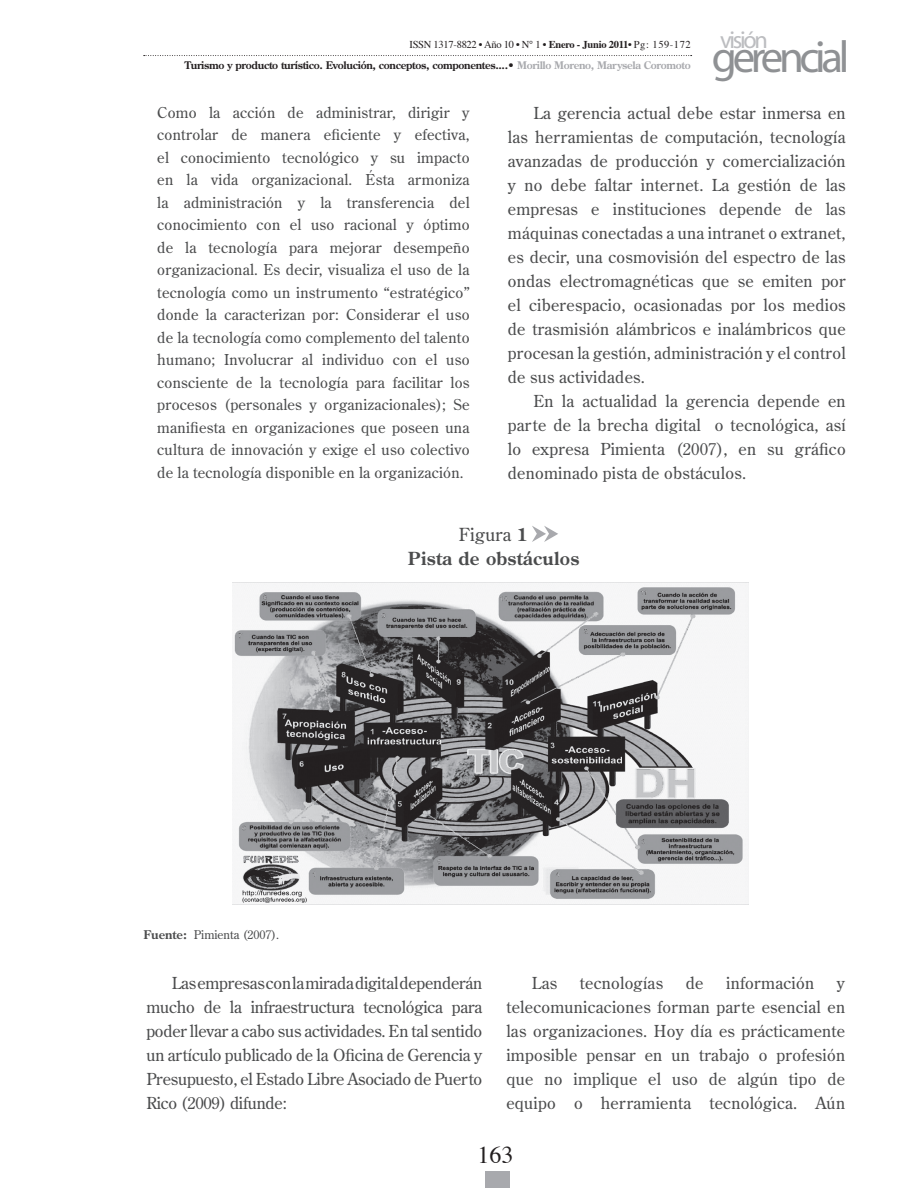
<style>
.page{position:relative;width:918px;height:1188px;background:#fff}
.page>*{position:absolute;margin:0;border:0;box-sizing:border-box;transform-origin:0 0}
.t1{font:44.85px "Myriad";letter-spacing:-.095em;color:#8f9194}
.t2{font:24.3px "Myriad";letter-spacing:-.095em;color:#bcbdc0}
.t3{font:24px "Times";color:#231f20}
.t4{font:700 18px/24px "Century Old Style Std";letter-spacing:.015em;color:#4b4c4d;text-align:center}
.t5{font:16.5px/24px "Century Old Style Std";letter-spacing:.015em;color:#4b4c4d;text-align:justify}
.t6{font:15px/22.5px "Century Old Style Std";letter-spacing:.015em;color:#4b4c4d;text-align:justify}
.t7{font:12px "Century Old Style Std";color:#4b4c4d}
.t8{font:700 10.5px "Century Old Style Std";letter-spacing:-.03em;color:#231f20}
.t9{font:10.5px "Times";letter-spacing:-.025em;color:#231f20}
.s1{font-weight:700}
.s2{color:#a8a9ad}
.s3{font-weight:400}
</style>
<div class="page">
<svg style="left:144px;top:55px;width:548px;height:1px"></svg>
<div style="left:485px;top:1171px;width:25px;height:17px;background:#a8a9ad"></div>
<img style="left:233px;top:583px;width:516px;height:322px">
<svg style="left:532px;top:526px;width:26px;height:16px"></svg>
<p class="t9" style="left:409px;top:35px;width:283px">ISSN 1317-8822 • Año 10 • N° 1 • <span class="s1">Enero - Junio 2011</span>• Pg: 159-172</p>
<p class="t8" style="left:185px;top:59px;width:508px">Turismo y producto turístico. Evolución, conceptos, componentes....• <span class="s2">Morillo Moreno, Marysela Coromoto</span></p>
<h2 class="t2" style="left:720px;top:28px;width:49px">visión</h2>
<h1 class="t1" style="left:712px;top:35px;width:139px">gerencial</h1>
<p class="t6" style="left:157px;top:101px;width:314px">Como la acción de administrar, dirigir y controlar de manera eficiente y efectiva, el conocimiento tecnológico y su impacto en la vida organizacional. Ésta armoniza la administración y la transferencia del conocimiento con el uso racional y óptimo de la tecnología para mejorar desempeño organizacional. Es decir, visualiza el uso de la tecnología como un instrumento “estratégico” donde la caracterizan por: Considerar el uso de la tecnología como complemento del talento humano; Involucrar al individuo con el uso consciente de la tecnología para facilitar los procesos (personales y organizacionales); Se manifiesta en organizaciones que poseen una cultura de innovación y exige el uso colectivo de la tecnología disponible en la organización.</p>
<p class="t5" style="left:508px;top:101px;width:339px;text-indent:26px">La gerencia actual debe estar inmersa en las herramientas de computación, tecnología avanzadas de producción y comercialización y no debe faltar internet. La gestión de las empresas e instituciones depende de las máquinas conectadas a una intranet o extranet, es decir, una cosmovisión del espectro de las ondas electromagnéticas que se emiten por el ciberespacio, ocasionadas por los medios de trasmisión alámbricos e inalámbricos que procesan la gestión, administración y el control de sus actividades.</p>
<p class="t5" style="left:508px;top:389px;width:339px;text-indent:26px">En la actualidad la gerencia depende en parte de la brecha digital o tecnológica, así lo expresa Pimienta (2007), en su gráfico denominado pista de obstáculos.</p>
<p class="t4" style="left:408px;top:522px;width:173px"><span class="s3">Figura</span> 1<br>Pista de obstáculos</p>
<p class="t7" style="left:144px;top:927px;width:137px"><span class="s1">Fuente:</span> Pimienta (2007).</p>
<p class="t5" style="left:146px;top:971px;width:337px;text-indent:26px">Las empresas con la mirada digital dependerán mucho de la infraestructura tecnológica para poder llevar a cabo sus actividades. En tal sentido un artículo publicado de la Oficina de Gerencia y Presupuesto, el Estado Libre Asociado de Puerto Rico (2009) difunde:</p>
<p class="t5" style="left:532px;top:971px;width:27px">Las</p>
<p class="t5" style="left:580px;top:971px;width:85px">tecnologías</p>
<p class="t5" style="left:686px;top:971px;width:19px">de</p>
<p class="t5" style="left:726px;top:971px;width:90px">información</p>
<p class="t5" style="left:506px;top:971px;width:340px;text-indent:330px">y telecomunicaciones forman parte esencial en las organizaciones. Hoy día es prácticamente imposible pensar en un trabajo o profesión que no implique el uso de algún tipo de equipo o herramienta tecnológica. Aún</p>
<h3 class="t3" style="left:477px;top:1132px;width:37px">163</h3>
</div>
